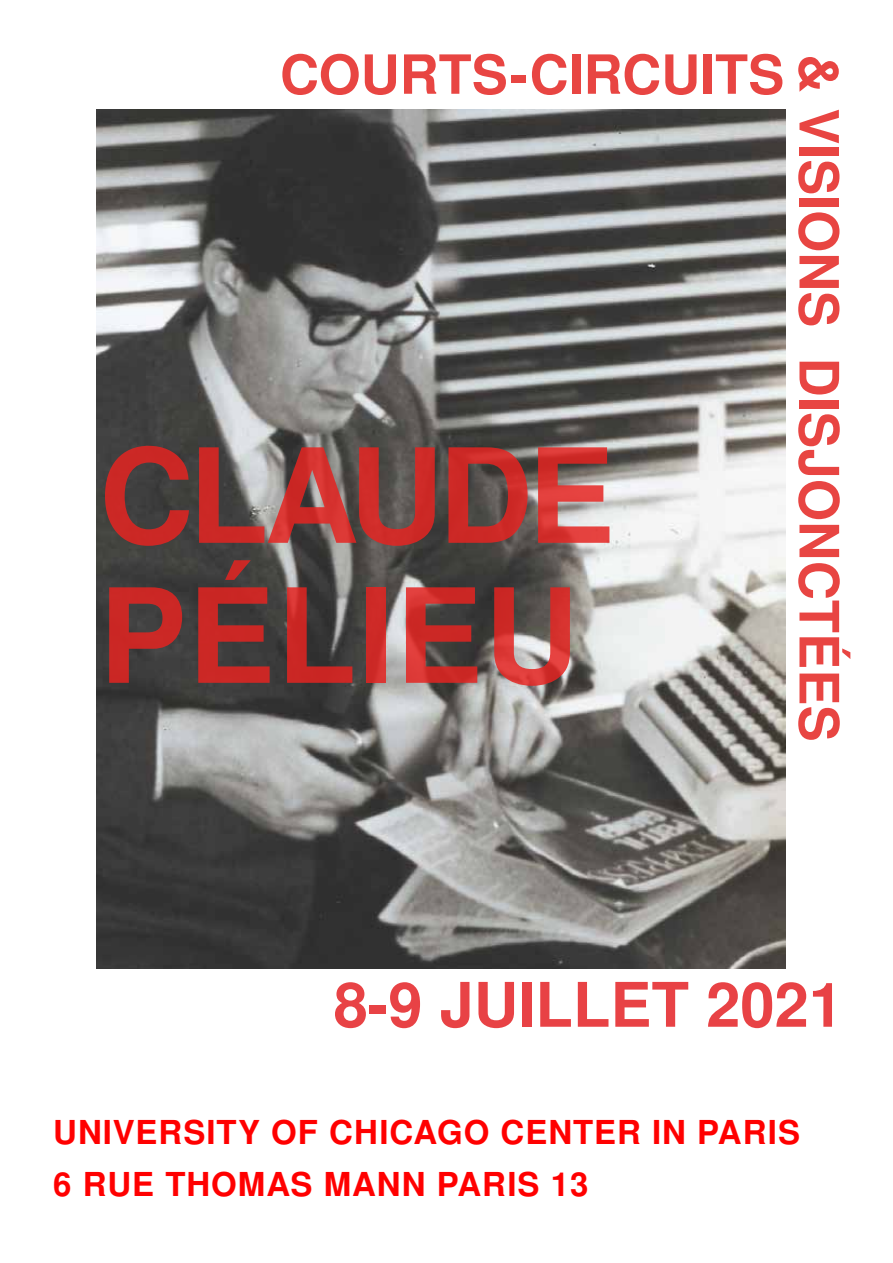
<style>
.page{position:relative;width:893px;height:1263px;background:#fff}
.page>*{position:absolute;margin:0;border:0;box-sizing:border-box;transform-origin:0 0}
.t1{font:700 130.95px/139.9px "Nimbus San L";letter-spacing:-.01em;color:#e52421}
.t2{font:700 61.5px "Nimbus San L";color:#e52124}
.t3{font:700 54.3px "Nimbus San L";color:#e52421}
.t4{font:700 54px "Nimbus San L";color:#e52421}
.t5{font:700 33px/51.9px "Nimbus San L";letter-spacing:.03em;color:#f00}
.s1{font-size:54px}
</style>
<div class="page">
<img style="left:96px;top:110px;width:689px;height:859px">
<h3 class="t4" style="left:280px;top:36px;width:506px">COURTS-CIRCUITS</h3>
<h1 class="t1" style="left:99px;top:424px;width:517px">CLAUDE<br>PÉLIEU</h1>
<h3 class="t3" style="left:858px;top:54px;width:689px;rotate:90deg">&amp; <span class="s1">VISIONS</span> DISJONCTÉES</h3>
<h2 class="t2" style="left:334px;top:961px;width:511px">8-9 JUILLET 2021</h2>
<p class="t5" style="left:53px;top:1106px;width:748px">UNIVERSITY OF CHICAGO CENTER IN PARIS<br>6 RUE THOMAS MANN PARIS 13</p>
</div>
